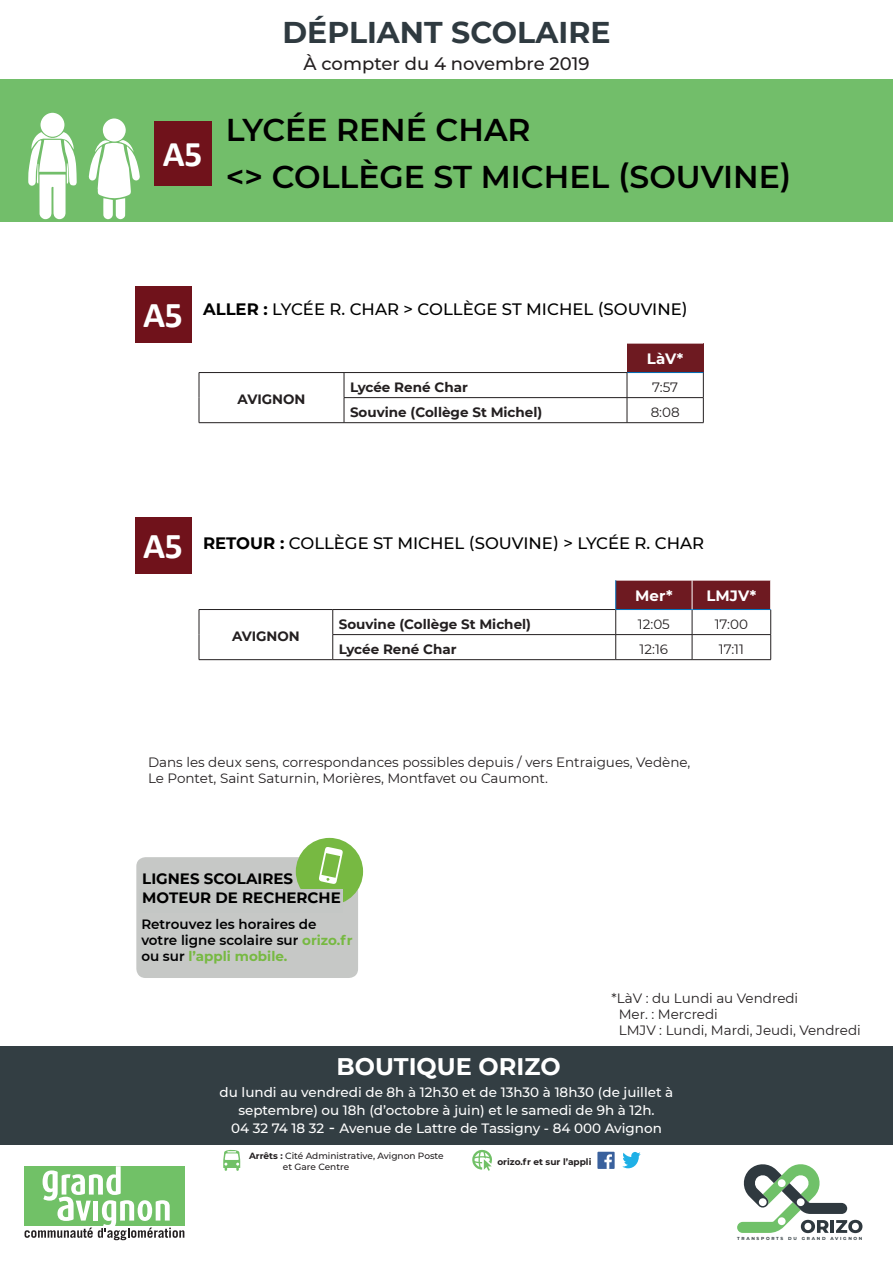
<style>
.page{position:relative;width:893px;height:1263px;background:#fff}
.page>*{position:absolute;margin:0;border:0;box-sizing:border-box;transform-origin:0 0}
.t1{font:700 36.45px "Calibri";color:#fff}
.t2{font:700 36.15px "Calibri";color:#fff}
.t3{font:600 31.5px/46.5px "Montserrat";color:#000}
.t4{font:700 30px "Montserrat";color:#2f3a40}
.t5{font:700 24px "Montserrat";color:#fff}
.t6{font:500 18px "Montserrat";color:#231f20}
.t7{font:500 16.5px "Montserrat";color:#000}
.t8{font:700 15px "Montserrat";color:#000}
.t9{font:700 15px "Montserrat";color:#fff}
.t10{font:13.5px/16.2px "Montserrat";color:#231f20}
.t11{font:500 13.5px/18px "Montserrat";color:#fff;text-align:center}
.t12{font:700 13.5px "Montserrat";color:#231f20}
.t13{font:600 13.5px/16.2px "Montserrat";color:#000001}
.t14{font:500 9px/10.8px "Montserrat";color:#231f20}
.t15{font:700 9px "Montserrat";color:#231f20}
.t16{font:700 4.35px "Montserrat";letter-spacing:.39em;color:#333e43}
.s1{font-weight:700}
.s2{font-weight:700;color:#77b942}
.s3{font-size:16.5px}
</style>
<div class="page">
<div style="left:0;top:79px;width:893px;height:143px;background:#72be6a"></div>
<svg style="left:25px;top:1166px;width:159px;height:74px"></svg>
<svg style="left:223px;top:1150px;width:17px;height:21px"></svg>
<svg style="left:622px;top:1152px;width:19px;height:16px"></svg>
<div style="left:597px;top:1152px;width:18px;height:17px;background:#3a619d"></div>
<svg style="left:604px;top:1154px;width:8px;height:15px"></svg>
<div style="left:0;top:1046px;width:893px;height:99px;background:#333e43"></div>
<div style="left:41px;top:113px;width:23px;height:24px;background:#fff;border-radius:50%"></div>
<div style="left:103px;top:118px;width:23px;height:24px;background:#fff;border-radius:50%"></div>
<svg style="left:89px;top:139px;width:51px;height:80px"></svg>
<svg style="left:28px;top:132px;width:49px;height:88px"></svg>
<svg style="left:737px;top:1164px;width:125px;height:69px"></svg>
<svg style="left:472px;top:1149px;width:20px;height:22px"></svg>
<div style="left:154px;top:121px;width:58px;height:65px;background:#70121b"></div>
<div style="left:135px;top:517px;width:56px;height:57px;background:#70121b"></div>
<div style="left:135px;top:286px;width:56px;height:57px;background:#70121b"></div>
<hr style="left:199px;top:609px;width:134px;height:1px;background:#231f20">
<svg style="left:199px;top:610px;width:1px;height:49px"></svg>
<hr style="left:199px;top:659px;width:134px;height:1px;background:#231f20">
<hr style="left:333px;top:609px;width:283px;height:1px;background:#231f20">
<hr style="left:333px;top:634px;width:283px;height:1px;background:#231f20">
<svg style="left:332px;top:610px;width:1px;height:49px"></svg>
<hr style="left:333px;top:659px;width:283px;height:1px;background:#231f20">
<hr style="left:616px;top:659px;width:76px;height:1px;background:#231f20">
<hr style="left:692px;top:659px;width:79px;height:1px;background:#231f20">
<svg style="left:615px;top:580px;width:156px;height:79px"></svg>
<div style="left:627px;top:343px;width:76px;height:30px;background:#6e1a21"></div>
<hr style="left:627px;top:343px;width:76px;height:1px;background:#fff">
<hr style="left:199px;top:372px;width:145px;height:1px;background:#231f20">
<svg style="left:199px;top:373px;width:1px;height:49px"></svg>
<hr style="left:199px;top:422px;width:145px;height:1px;background:#231f20">
<hr style="left:344px;top:372px;width:283px;height:1px;background:#231f20">
<hr style="left:344px;top:397px;width:283px;height:1px;background:#231f20">
<svg style="left:344px;top:373px;width:1px;height:49px"></svg>
<hr style="left:627px;top:397px;width:76px;height:1px;background:#231f20">
<svg style="left:627px;top:373px;width:1px;height:49px"></svg>
<svg style="left:703px;top:373px;width:1px;height:49px"></svg>
<hr style="left:344px;top:422px;width:283px;height:1px;background:#231f20">
<hr style="left:627px;top:422px;width:76px;height:1px;background:#231f20">
<hr style="left:627px;top:372px;width:76px;height:1px;background:#0072bc">
<div style="left:136px;top:857px;width:222px;height:121px;background:#c6c8c6;border-radius:9px"></div>
<div style="left:296px;top:838px;width:67px;height:67px;background:#77b942;border-radius:50%"></div>
<svg style="left:319px;top:847px;width:24px;height:37px"></svg>
<div style="left:139px;top:889px;width:204px;height:23px;background:#c4c7c5"></div>
<h3 class="t4" style="left:282px;top:11px;width:330px">DÉPLIANT SCOLAIRE</h3>
<h2 class="t2" style="left:163px;top:128px;width:41px">A5</h2>
<h3 class="t6" style="left:303px;top:51px;width:288px">À compter du 4 novembre 2019</h3>
<h3 class="t3" style="left:226px;top:105px;width:567px">LYCÉE RENÉ CHAR<br>&lt;&gt; COLLÈGE ST MICHEL (SOUVINE)</h3>
<h1 class="t1" style="left:143px;top:289px;width:41px">A5</h1>
<p class="t7" style="left:203px;top:298px;width:486px"><span class="s1">ALLER :</span> LYCÉE R. CHAR &gt; COLLÈGE ST MICHEL (SOUVINE)</p>
<p class="t12" style="left:238px;top:390px;width:69px">AVIGNON</p>
<p class="t9" style="left:647px;top:347px;width:38px">LàV*</p>
<p class="t12" style="left:350px;top:377px;width:119px">Lycée René Char</p>
<p class="t10" style="left:652px;top:378px;width:27px">7:57</p>
<p class="t12" style="left:350px;top:402px;width:194px">Souvine (Collège St Michel)</p>
<p class="t10" style="left:651px;top:403px;width:31px">8:08</p>
<h1 class="t1" style="left:143px;top:520px;width:41px">A5</h1>
<p class="t7" style="left:203px;top:532px;width:503px"><span class="s1">RETOUR :</span> COLLÈGE ST MICHEL (SOUVINE) &gt; LYCÉE R. CHAR</p>
<p class="t12" style="left:232px;top:627px;width:69px">AVIGNON</p>
<p class="t9" style="left:635px;top:584px;width:39px">Mer*</p>
<p class="t9" style="left:707px;top:584px;width:51px">LMJV*</p>
<p class="t12" style="left:339px;top:614px;width:194px">Souvine (Collège St Michel)</p>
<p class="t10" style="left:638px;top:615px;width:33px">12:05</p>
<p class="t10" style="left:715px;top:615px;width:35px">17:00</p>
<p class="t12" style="left:339px;top:639px;width:119px">Lycée René Char</p>
<p class="t10" style="left:640px;top:640px;width:30px">12:16</p>
<p class="t10" style="left:719px;top:640px;width:27px">17:11</p>
<p class="t10" style="left:148px;top:753px;width:544px">Dans les deux sens, correspondances possibles depuis / vers Entraigues, Vedène,<br>Le Pontet, Saint Saturnin, Morières, Montfavet ou Caumont.</p>
<p class="t8" style="left:142px;top:868px;width:152px">LIGNES SCOLAIRES</p>
<p class="t13" style="left:141px;top:915px;width:213px">Retrouvez les horaires de votre ligne scolaire sur <span class="s2">orizo.fr </span>ou sur <span class="s2">l’appli mobile.</span></p>
<p class="t8" style="left:142px;top:887px;width:200px">MOTEUR DE RECHERCHE</p>
<h3 class="t5" style="left:337px;top:1049px;width:225px">BOUTIQUE ORIZO</h3>
<p class="t10" style="left:619px;top:989px;width:244px;text-indent:-7px">*LàV : du Lundi au Vendredi<br>Mer. : Mercredi<br>LMJV : Lundi, Mardi, Jeudi, Vendredi</p>
<p class="t11" style="left:220px;top:1082px;width:455px">du lundi au vendredi de 8h à 12h30 et de 13h30 à 18h30 (de juillet à septembre) ou 18h (d’octobre à juin) et le samedi de 9h à 12h.<br>04 32 74 18 32 <span class="s3">-</span> Avenue de Lattre de Tassigny - 84 000 Avignon</p>
<p class="t14" style="left:283px;top:1150px;width:162px;text-indent:-34px"><span class="s1">Arrêts :</span> Cité Administrative, Avignon Poste et Gare Centre</p>
<p class="t15" style="left:497px;top:1155px;width:95px">orizo.fr et sur l’appli</p>
<p class="t16" style="left:737px;top:1236px;width:127px">TRANSPORTS DU GRAND AVIGNON</p>
</div>
